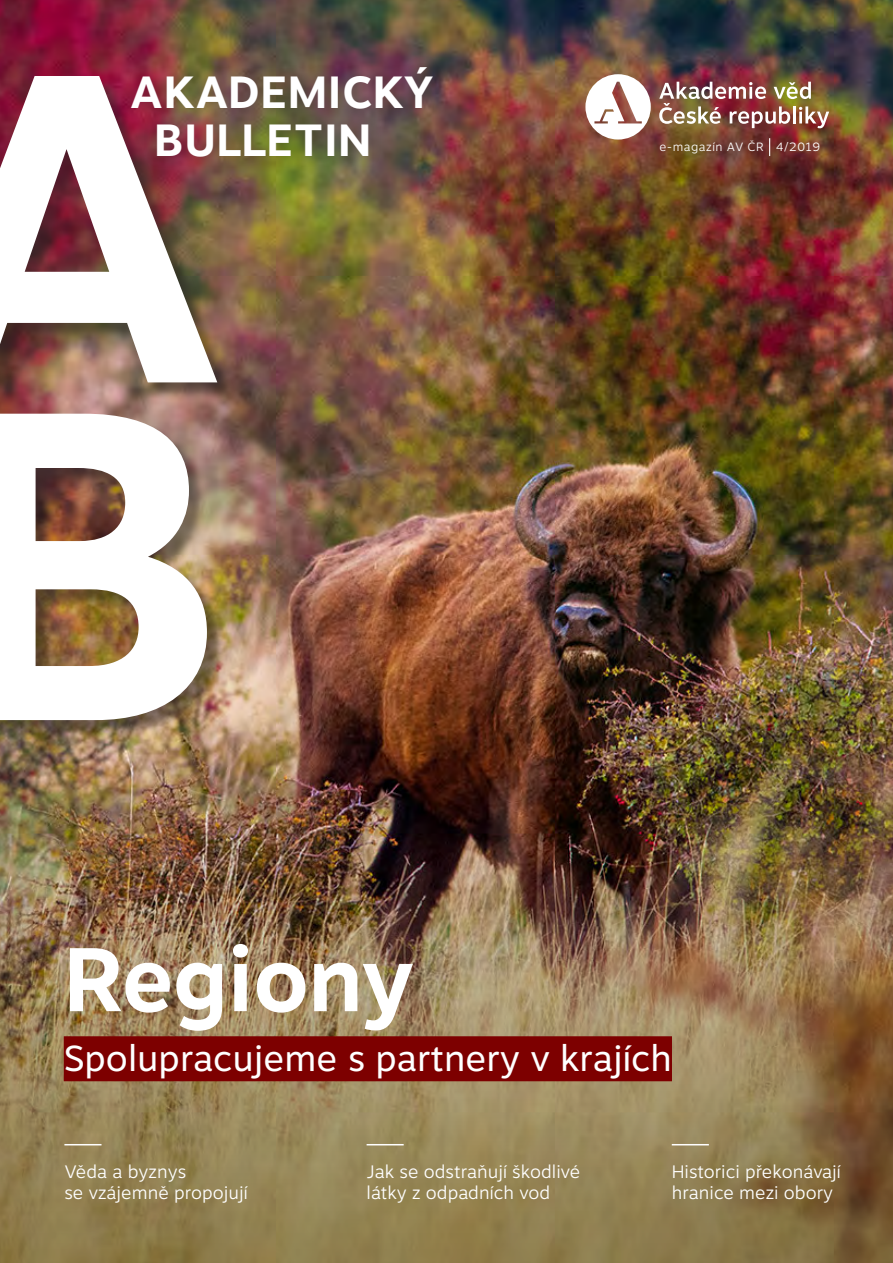
<style>
.page{position:relative;width:893px;height:1263px;background:#fff}
.page>*{position:absolute;margin:0;border:0;box-sizing:border-box;transform-origin:0 0}
.t1{font:700 90px "Motiva Sans";letter-spacing:-.01em;color:#fff}
.t2{font:700 45px "Motiva Sans";letter-spacing:.01em;color:#fff}
.Headline{font:36px "Motiva Sans";color:#fff}
.t3{font:300 18px/21.6px "Motiva Sans";color:#fff}
.t4{font:300 12px "Motiva Sans";letter-spacing:.04em;color:#fff}
</style>
<div class="page">
<img style="left:0;top:0;width:893px;height:756px">
<img style="left:0;top:756px;width:893px;height:507px">
<div style="left:119px;top:54px;width:326px;height:116px;background:#231f20;opacity:.3"></div>
<div style="left:0;top:416px;width:226px;height:323px;background:#231f20;opacity:.5"></div>
<img style="left:0;top:414px;width:207px;height:306px">
<div style="left:0;top:79px;width:235px;height:322px;background:#231f20;opacity:.5"></div>
<img style="left:0;top:76px;width:217px;height:306px">
<svg style="left:585px;top:74px;width:66px;height:66px"></svg>
<img style="left:659px;top:82px;width:170px;height:46px">
<svg style="left:769px;top:138px;width:1px;height:18px"></svg>
<hr style="left:64px;top:1144px;width:38px;height:1px;background:#fff">
<hr style="left:367px;top:1144px;width:37px;height:1px;background:#fff">
<hr style="left:672px;top:1144px;width:37px;height:1px;background:#fff">
<div style="left:64px;top:1036px;width:608px;height:45px;background:#7d0000"></div>
<p class="t2" style="left:130px;top:59px;width:305px">AKADEMICKÝ</p>
<p class="t2" style="left:154px;top:107px;width:219px">BULLETIN</p>
<p class="t4" style="left:659px;top:138px;width:162px">e-magazín AV ČR 4/2019</p>
<p class="t1" style="left:64px;top:913px;width:353px">Regiony</p>
<p class="Headline" style="left:64px;top:1031px;width:610px">Spolupracujeme s partnery v krajích</p>
<p class="t3" style="left:64px;top:1161px;width:123px">Věda a byznys</p>
<p class="t3" style="left:64px;top:1182px;width:185px">se vzájemně propojují</p>
<p class="t3" style="left:367px;top:1161px;width:215px">Jak se odstraňují škodlivé látky z odpadních vod</p>
<p class="t3" style="left:672px;top:1161px;width:170px">Historici překonávají hranice mezi obory</p>
</div>
